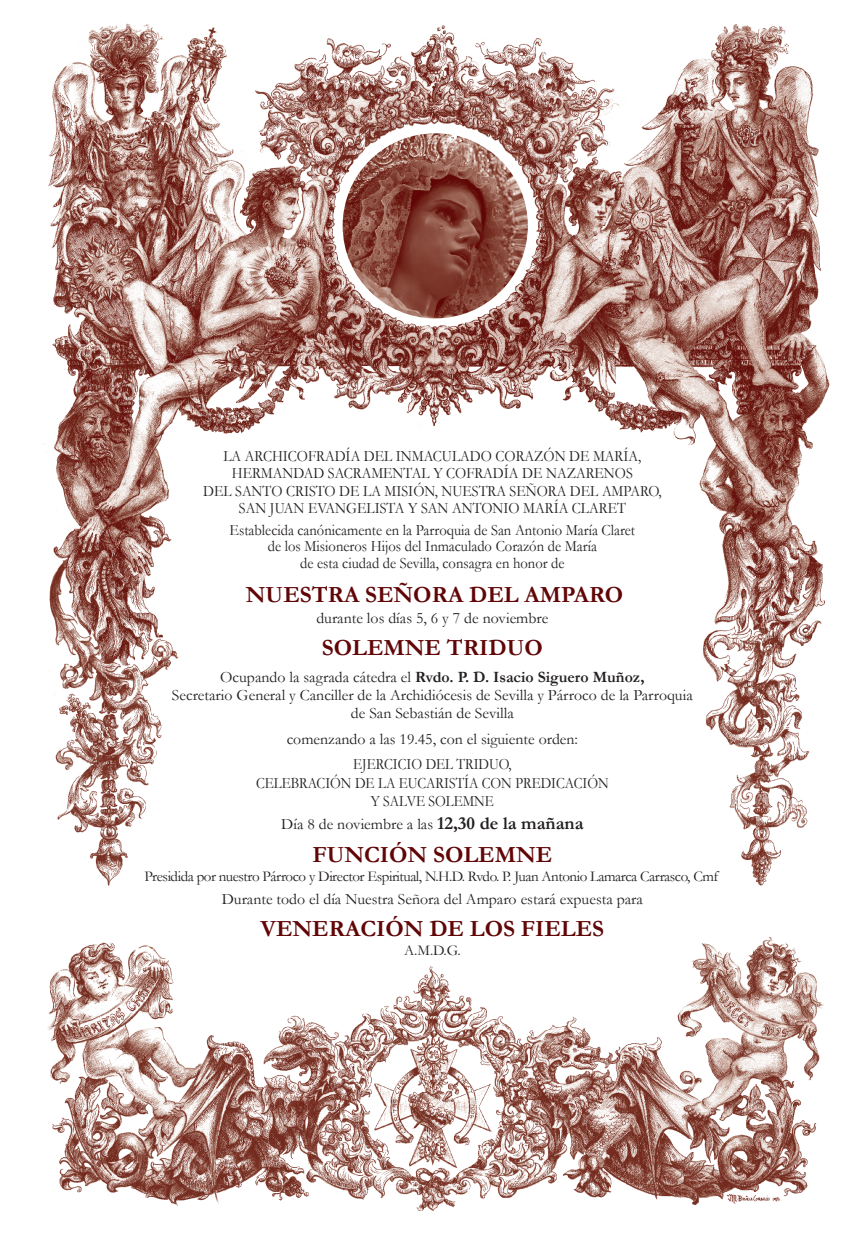
<style>
.page{position:relative;width:864px;height:1236px;background:#fff}
.page>*{position:absolute;margin:0;border:0;box-sizing:border-box;transform-origin:0 0}
.t1{font:700 23.28px "Garamond";color:#610607}
.t2{font:15.75px/17.8px "Garamond";color:#231f20;text-align:center}
.t3{font:15.75px/17.5px "Garamond";color:#231f20;text-align:center;scale:.9 1}
.t4{font:15.75px/16.6px "Garamond";color:#231f20;text-align:center;scale:.92 1}
.t5{font:15.75px/18.4px "Garamond";color:#231f20;text-align:center;scale:.87 1}
.t6{font:15.05px "Garamond";letter-spacing:-.03em;color:#231f20}
.s1{font-weight:700}
.s2{font-weight:700;font-size:18.38px}
</style>
<div class="page">
<img style="left:46px;top:23px;width:784px;height:1188px">
<img style="left:342px;top:133px;width:185px;height:185px;border-radius:93px">
<p class="t3" style="left:203px;top:447px;width:510px">LA ARCHICOFRADÍA DEL INMACULADO CORAZÓN DE MARÍA, HERMANDAD SACRAMENTAL Y COFRADÍA DE NAZARENOS<br>DEL SANTO CRISTO DE LA MISIÓN, NUESTRA SEÑORA DEL AMPARO, SAN JUAN EVANGELISTA Y SAN ANTONIO MARÍA CLARET</p>
<p class="t4" style="left:229px;top:521px;width:442px">Establecida canónicamente en la Parroquia de San Antonio María Claret de los Misioneros Hijos del Inmaculado Corazón de María<br>de esta ciudad de Sevilla, consagra en honor de</p>
<h1 class="t1" style="left:246px;top:580px;width:379px">NUESTRA SEÑORA DEL AMPARO</h1>
<p class="t2" style="left:316px;top:608px;width:233px">durante los días 5, 6 y 7 de noviembre</p>
<h1 class="t1" style="left:322px;top:634px;width:222px">SOLEMNE TRIDUO</h1>
<p class="t2" style="left:172px;top:668px;width:522px">Ocupando la sagrada cátedra el <span class="s1">Rvdo. P. D. Isacio Siguero Muñoz,<br></span>Secretario General y Canciller de la Archidiócesis de Sevilla y Párroco de la Parroquia de San Sebastián de Sevilla</p>
<p class="t2" style="left:286px;top:725px;width:293px;line-height:25.6px">comenzando a las 19.45, con el siguiente orden:<br>EJERCICIO DEL TRIDUO,</p>
<p class="t5" style="left:256px;top:773px;width:406px">CELEBRACIÓN DE LA EUCARISTÍA CON PREDICACIÓN<br>Y SALVE SOLEMNE</p>
<p class="t2" style="left:281px;top:815px;width:303px">Día 8 de noviembre a las <span class="s2">12,30 de la mañana</span></p>
<h1 class="t1" style="left:312px;top:841px;width:241px">FUNCIÓN SOLEMNE</h1>
<p class="t6" style="left:144px;top:866px;width:575px">Presidida por nuestro Párroco y Director Espiritual, N.H.D. Rvdo. P. Juan Antonio Lamarca Carrasco, Cmf</p>
<p class="t2" style="left:222px;top:889px;width:422px">Durante todo el día Nuestra Señora del Amparo estará expuesta para</p>
<h1 class="t1" style="left:260px;top:914px;width:345px">VENERACIÓN DE LOS FIELES</h1>
<p class="t6" style="left:404px;top:941px;width:58px">A.M.D.G.</p>
</div>
